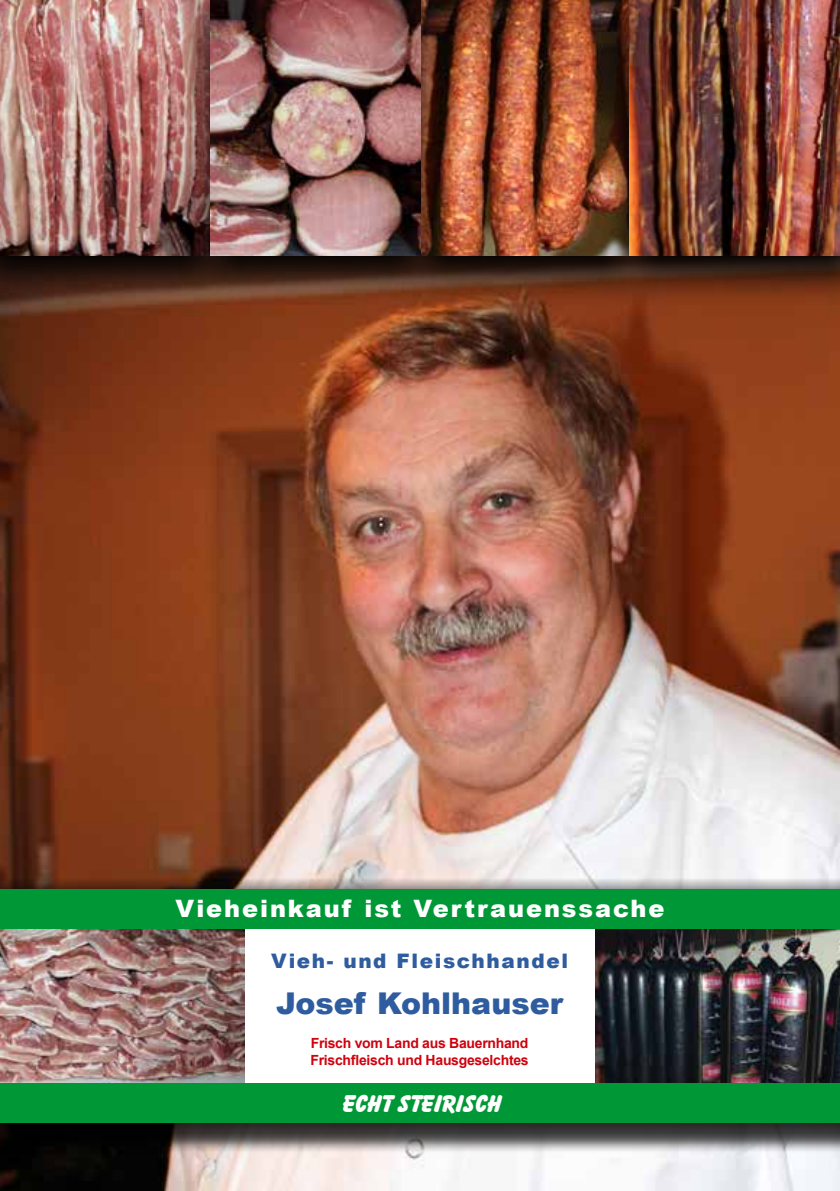
<style>
.page{position:relative;width:840px;height:1191px;background:#fff}
.page>*{position:absolute;margin:0;border:0;box-sizing:border-box;transform-origin:0 0}
.t1{font:900 30px "Arial";color:#2e5c9f}
.t2{font:900 24px "Arial";letter-spacing:.08em;color:#fff}
.t3{font:24px "Baltik DB Bold";color:#fff}
.t4{font:900 20px "Arial";letter-spacing:.08em;color:#2e5c9f}
.t5{font:700 14px/16.8px "Arial";letter-spacing:-.02em;color:#d1010e}
</style>
<div class="page">
<img style="left:0;top:306px;width:839px;height:885px">
<div style="left:0;top:897px;width:839px;height:256px;background:#000;opacity:.75"></div>
<div style="left:0;top:878px;width:839px;height:256px;background:#000;opacity:.75"></div>
<div style="left:68px;top:929px;width:703px;height:154px;background:#fff"></div>
<img style="left:595px;top:928px;width:244px;height:155px">
<img style="left:0;top:928px;width:244px;height:155px">
<div style="left:0;top:889px;width:839px;height:39px;background:#009836"></div>
<div style="left:0;top:1083px;width:839px;height:40px;background:#009836"></div>
<svg style="left:0;top:255px;width:178px;height:51px"></svg>
<img style="left:0;top:0;width:178px;height:255px">
<img style="left:451px;top:0;width:146px;height:307px">
<img style="left:178px;top:0;width:273px;height:307px">
<img style="left:597px;top:0;width:242px;height:307px">
<h2 class="t2" style="left:175px;top:891px;width:490px">Vieheinkauf ist Vertrauenssache</h2>
<h3 class="t4" style="left:271px;top:946px;width:298px">Vieh- und Fleischhandel</h3>
<h1 class="t1" style="left:276px;top:981px;width:288px">Josef Kohlhauser</h1>
<p class="t5" style="left:310px;top:1034px;width:220px">Frisch vom Land aus Bauernhand<br>Frischfleisch und Hausgeselchtes</p>
<h2 class="t3" style="left:340px;top:1089px;width:160px">ECHT STEIRISCH</h2>
</div>
